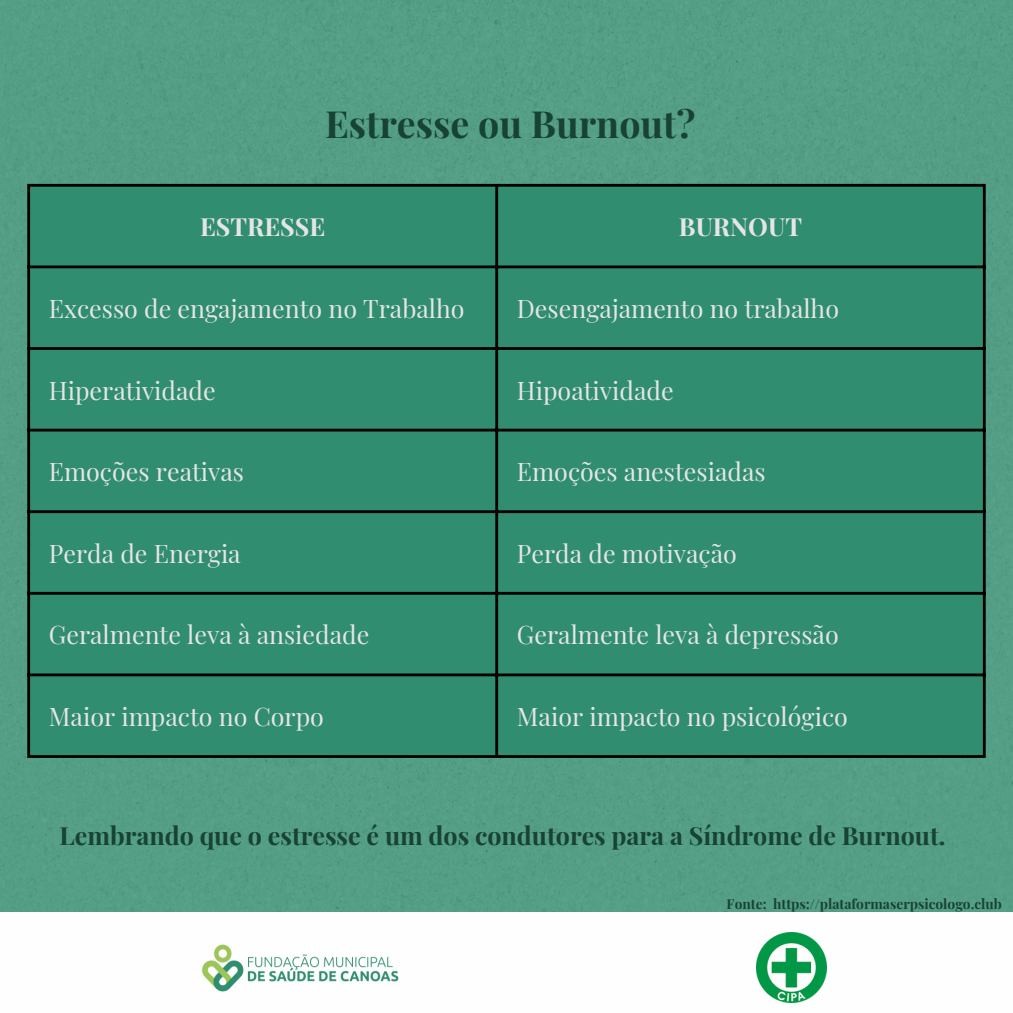
<style>
.page{position:relative;width:1013px;height:1013px;background:#fff}
.page>*{position:absolute;margin:0;border:0;box-sizing:border-box;transform-origin:0 0}
.t1{font:700 37.5px "Playfair Display";color:#174234}
.t2{font:25px "Playfair Display";color:#e5e5e5}
.t3{font:700 25px "Playfair Display";color:#174234}
.t4{font:700 25px "Playfair Display";color:#e5e5e5}
.t5{font:700 13.75px "Playfair Display";color:#174234}
</style>
<div class="page">
<div style="left:0;top:0;width:1012px;height:911px;background:#549e86"></div>
<img style="left:202px;top:944px;width:197px;height:48px">
<img style="left:756px;top:932px;width:71px;height:70px">
<div style="left:30px;top:187px;width:952px;height:568px;background:#308d6f"></div>
<hr style="left:27px;top:187px;width:3px;height:568px;background:#000">
<hr style="left:495px;top:187px;width:3px;height:568px;background:#000">
<hr style="left:982px;top:187px;width:3px;height:568px;background:#000">
<hr style="left:27px;top:184px;width:958px;height:3px;background:#000">
<hr style="left:27px;top:265px;width:958px;height:3px;background:#000">
<hr style="left:27px;top:347px;width:958px;height:3px;background:#000">
<hr style="left:27px;top:428px;width:958px;height:3px;background:#000">
<hr style="left:27px;top:510px;width:958px;height:3px;background:#000">
<hr style="left:27px;top:592px;width:958px;height:2px;background:#000">
<hr style="left:27px;top:673px;width:958px;height:3px;background:#000">
<hr style="left:27px;top:755px;width:958px;height:3px;background:#000">
<p class="t1" style="left:325px;top:97px;width:372px">Estresse ou Burnout?</p>
<p class="t4" style="left:200px;top:209px;width:127px">ESTRESSE</p>
<p class="t4" style="left:679px;top:209px;width:125px">BURNOUT</p>
<p class="t2" style="left:49px;top:291px;width:417px">Excesso de engajamento no Trabalho</p>
<p class="t2" style="left:517px;top:291px;width:324px">Desengajamento no trabalho</p>
<p class="t2" style="left:49px;top:372px;width:168px">Hiperatividade</p>
<p class="t2" style="left:517px;top:372px;width:158px">Hipoatividade</p>
<p class="t2" style="left:49px;top:454px;width:197px">Emoções reativas</p>
<p class="t2" style="left:517px;top:454px;width:250px">Emoções anestesiadas</p>
<p class="t2" style="left:49px;top:535px;width:193px">Perda de Energia</p>
<p class="t2" style="left:517px;top:535px;width:221px">Perda de motivação</p>
<p class="t2" style="left:49px;top:617px;width:322px">Geralmente leva à ansiedade</p>
<p class="t2" style="left:517px;top:617px;width:323px">Geralmente leva à depressão</p>
<p class="t2" style="left:49px;top:699px;width:277px">Maior impacto no Corpo</p>
<p class="t2" style="left:517px;top:699px;width:332px">Maior impacto no psicológico</p>
<p class="t3" style="left:60px;top:817px;width:887px">Lembrando que o estresse é um dos condutores para a Síndrome de Burnout.</p>
<p class="t5" style="left:726px;top:894px;width:277px">Fonte: https://plataformaserpsicologo.club</p>
</div>
